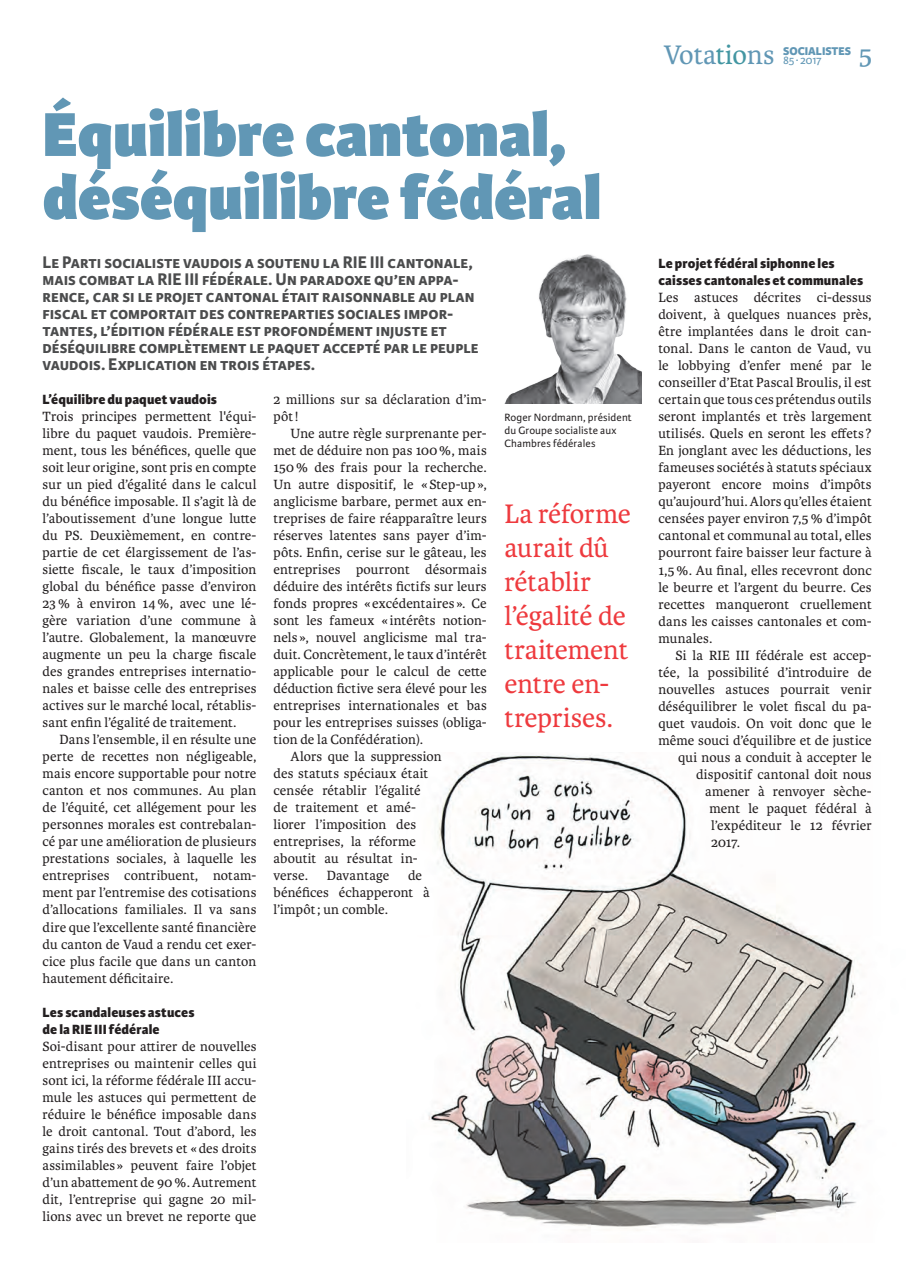
<style>
.page{position:relative;width:915px;height:1263px;background:#fff}
.page>*{position:absolute;margin:0;border:0;box-sizing:border-box;transform-origin:0 0}
.t1{font:800 66px/63px "Karmina Sans";color:#6197b5}
.t2{font:28.5px/34px "Karmina";letter-spacing:-.005em;color:#ee3a3e}
.t3{font:28.5px "Karmina";color:#6197b5}
.t4{font:700 18px/17px "Karmina Sans";color:#4b4c4d}
.t5{font:14.25px/17px "Karmina";letter-spacing:.01em;color:#231f20;text-align:justify}
.t6{font:800 14.25px/17px "Karmina Sans";letter-spacing:.01em;color:#231f20}
.t7{font:800 12px "Karmina Sans";color:#6197b5}
.t8{font:12px "Karmina Sans";letter-spacing:-.02em;color:#6197b5}
.t9{font:11.25px/12.8px "Karmina Sans";letter-spacing:.01em;color:#231f20}
.s1{color:#4396a2}
</style>
<div class="page">
<img style="left:428px;top:755px;width:433px;height:476px">
<img style="left:504px;top:254px;width:137px;height:150px">
<h1 class="t1" style="left:43px;top:106px;width:560px">Équilibre cantonal, déséquilibre fédéral</h1>
<p class="t4" style="left:43px;top:254px;width:437px">Le Parti socialiste vaudois a soutenu la RIE III cantonale, mais combat la RIE III fédérale. Un paradoxe qu’en appa&shy;rence, car si le projet cantonal était raisonnable au plan fiscal et comportait des contreparties sociales impor&shy;tantes, l’édition fédérale est profondément injuste et déséquilibre complètement le paquet accepté par le peuple vaudois. Explication en trois étapes.</p>
<p class="t6" style="left:43px;top:391px;width:176px">L’équilibre du paquet vaudois</p>
<p class="t5" style="left:43px;top:408px;width:215px">Trois principes permettent l'équi&shy;libre du paquet vaudois. Première&shy;ment, tous les bénéfices, quelle que soit leur origine, sont pris en compte sur un pied d’égalité dans le calcul du bénéfice imposable. Il s’agit là de l’aboutissement d’une longue lutte du PS. Deuxièmement, en contre&shy;partie de cet élargissement de l’as&shy;siette fiscale, le taux d’imposition global du bénéfice passe d’environ 23% à environ 14%, avec une lé&shy;gère variation d’une commune à l’autre. Globalement, la manœuvre augmente un peu la charge fiscale des grandes entreprises internatio&shy;nales et baisse celle des entreprises actives sur le marché local, rétablis&shy;sant enfin l’égalité de traitement.</p>
<p class="t5" style="left:43px;top:731px;width:215px;text-indent:17px">Dans l’ensemble, il en résulte une perte de recettes non négligeable, mais encore supportable pour notre canton et nos communes. Au plan de l’équité, cet allégement pour les personnes morales est contrebalan&shy;cé par une amélioration de plusieurs prestations sociales, à laquelle les entreprises contribuent, notam&shy;ment par l’entremise des cotisations d’allocations familiales. Il va sans dire que l’excellente santé financière du canton de Vaud a rendu cet exer&shy;cice plus facile que dans un canton hautement déficitaire.</p>
<p class="t6" style="left:43px;top:1004px;width:153px">Les scandaleuses astuces de la RIE III fédérale</p>
<p class="t5" style="left:43px;top:1038px;width:215px">Soi-disant pour attirer de nouvelles entreprises ou maintenir celles qui sont ici, la réforme fédérale III accu&shy;mule les astuces qui permettent de réduire le bénéfice imposable dans le droit cantonal. Tout d’abord, les gains tirés des brevets et «des droits assimilables » peuvent faire l’objet d’un abattement de 90%. Autrement dit, l’entreprise qui gagne 20 mil&shy;lions avec un brevet ne reporte que</p>
<p class="t5" style="left:273px;top:391px;width:214px">2 millions sur sa déclaration d’im&shy;pôt!</p>
<p class="t5" style="left:290px;top:425px;width:197px">Une autre règle surprenante per-</p>
<p class="t5" style="left:273px;top:442px;width:215px">met de déduire non pas 100%, mais</p>
<p class="t5" style="left:273px;top:459px;width:215px">150% des frais pour la recherche.</p>
<p class="t5" style="left:273px;top:476px;width:215px">Un autre dispositif, le «Step-up»,</p>
<p class="t5" style="left:273px;top:493px;width:214px">anglicisme barbare, permet aux en-</p>
<p class="t5" style="left:273px;top:510px;width:215px">treprises de faire réapparaître leurs</p>
<p class="t5" style="left:273px;top:527px;width:214px">réserves latentes sans payer d’im-</p>
<p class="t5" style="left:273px;top:544px;width:214px">pôts. Enfin, cerise sur le gâteau, les</p>
<p class="t5" style="left:273px;top:561px;width:215px">entreprises pourront désormais</p>
<p class="t5" style="left:273px;top:578px;width:214px">déduire des intérêts fictifs sur leurs</p>
<p class="t5" style="left:273px;top:595px;width:215px">fonds propres « excédentaires ». Ce</p>
<p class="t5" style="left:273px;top:612px;width:214px">sont les fameux « intérêts notion-</p>
<p class="t5" style="left:273px;top:629px;width:214px">nels », nouvel anglicisme mal tra-</p>
<p class="t5" style="left:273px;top:646px;width:214px">duit. Concrètement, le taux d’intérêt</p>
<p class="t5" style="left:273px;top:663px;width:215px">applicable pour le calcul de cette</p>
<p class="t5" style="left:273px;top:680px;width:215px">déduction fictive sera élevé pour les</p>
<p class="t5" style="left:273px;top:697px;width:215px">entreprises internationales et bas</p>
<p class="t5" style="left:273px;top:714px;width:214px">pour les entreprises suisses (obliga-</p>
<p class="t5" style="left:273px;top:731px;width:151px">tion de la Confédération).</p>
<p class="t5" style="left:290px;top:748px;width:152px">Alors que la suppression</p>
<p class="t5" style="left:273px;top:765px;width:156px">des statuts spéciaux était</p>
<p class="t5" style="left:273px;top:782px;width:149px">censée rétablir l’égalité</p>
<p class="t5" style="left:273px;top:799px;width:144px">de traitement et amé-</p>
<p class="t5" style="left:273px;top:816px;width:144px">liorer l’imposition des</p>
<p class="t5" style="left:273px;top:833px;width:144px">entreprises, la réforme</p>
<p class="t5" style="left:273px;top:850px;width:145px">aboutit au résultat in-</p>
<p class="t5" style="left:273px;top:867px;width:36px">verse.</p>
<p class="t5" style="left:327px;top:867px;width:64px">Davantage</p>
<p class="t5" style="left:273px;top:867px;width:158px;text-align:left;text-indent:135px">de bénéfices échapperont à l’impôt; un comble.</p>
<p class="t9" style="left:504px;top:411px;width:129px">Roger Nordmann, président du Groupe socialiste aux<br>Chambres fédérales</p>
<h2 class="t2" style="left:504px;top:497px;width:128px">La réforme aurait dû rétablir l’égalité de traitement entre en&shy;treprises.</h2>
<h2 class="t3" style="left:663px;top:39px;width:112px">Vota<span class="s1">tio</span>ns</h2>
<p class="t7" style="left:782px;top:44px;width:69px">SOCIALISTES</p>
<p class="t8" style="left:782px;top:53px;width:40px">85 ∙ 2017</p>
<h2 class="t3" style="left:858px;top:39px;width:15px">5</h2>
<p class="t6" style="left:658px;top:255px;width:206px">Le projet fédéral siphonne les caisses cantonales et communales</p>
<p class="t5" style="left:658px;top:289px;width:215px">Les astuces décrites ci-dessus doivent, à quelques nuances près, être implantées dans le droit can&shy;tonal. Dans le canton de Vaud, vu le lobbying d’enfer mené par le conseiller d’Etat Pascal Broulis, il est certain que tous ces prétendus outils seront implantés et très largement utilisés. Quels en seront les effets ?<br>En jonglant avec les déductions, les fameuses sociétés à statuts spéciaux payeront encore moins d’impôts qu’aujourd’hui. Alors qu’elles étaient censées payer environ 7,5% d’impôt cantonal et communal au total, elles pourront faire baisser leur facture à 1,5%. Au final, elles recevront donc le beurre et l’argent du beurre. Ces recettes manqueront cruellement dans les caisses cantonales et com&shy;munales.</p>
<p class="t5" style="left:675px;top:647px;width:197px">Si la RIE III fédérale est accep-</p>
<p class="t5" style="left:658px;top:664px;width:214px">tée, la possibilité d’introduire de</p>
<p class="t5" style="left:658px;top:681px;width:215px">nouvelles astuces pourrait venir</p>
<p class="t5" style="left:658px;top:698px;width:214px">déséquilibrer le volet fiscal du pa-</p>
<p class="t5" style="left:658px;top:715px;width:214px">quet vaudois. On voit donc que le</p>
<p class="t5" style="left:658px;top:732px;width:215px">même souci d’équilibre et de justice</p>
<p class="t5" style="left:677px;top:749px;width:195px">qui nous a conduit à accepter le</p>
<p class="t5" style="left:695px;top:766px;width:177px">dispositif cantonal doit nous</p>
<p class="t5" style="left:704px;top:783px;width:168px">amener à renvoyer sèche-</p>
<p class="t5" style="left:709px;top:800px;width:164px">ment le paquet fédéral à</p>
<p class="t5" style="left:710px;top:817px;width:162px">l’expéditeur le 12 février</p>
<p class="t5" style="left:710px;top:834px;width:30px">2017.</p>
</div>
